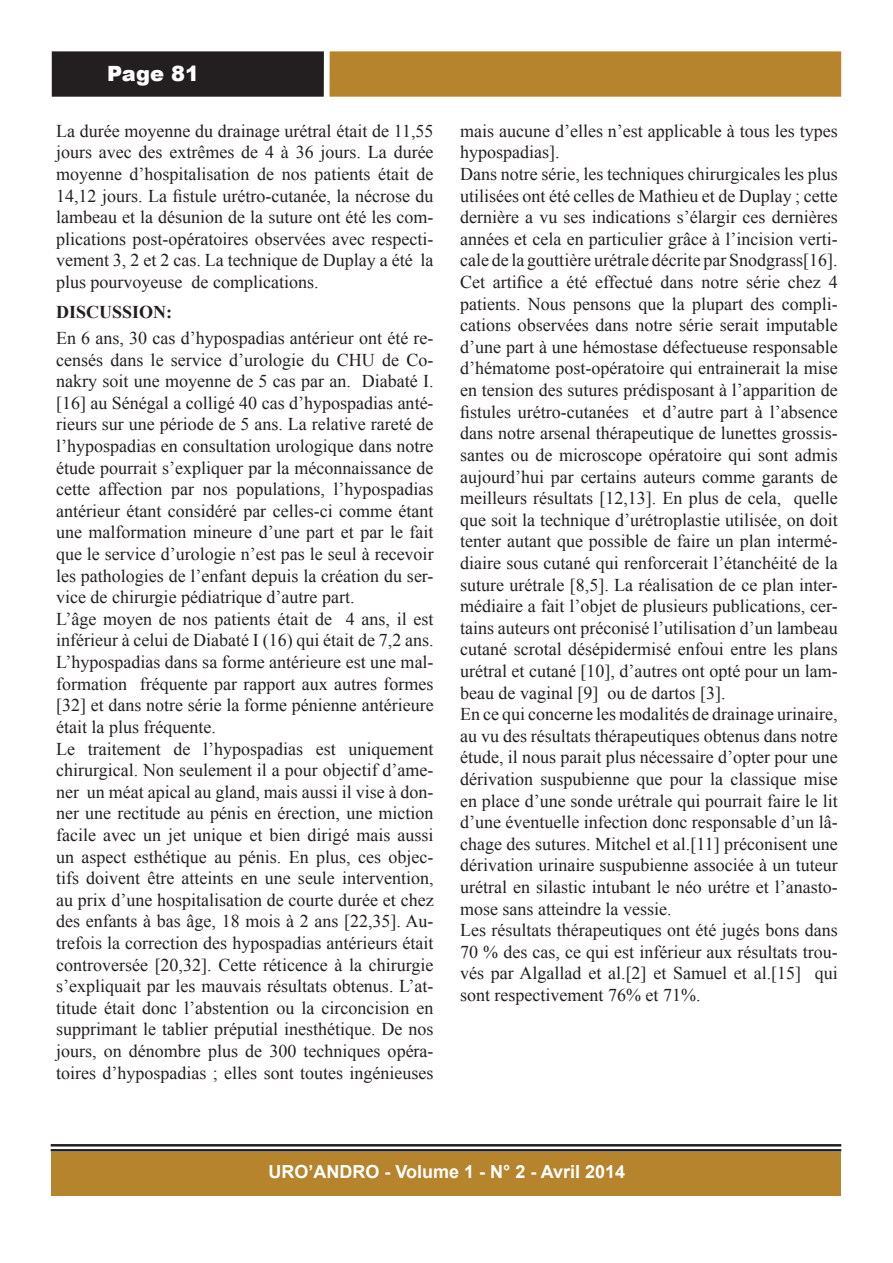
<style>
.page{position:relative;width:893px;height:1263px;background:#fff}
.page>*{position:absolute;margin:0;border:0;box-sizing:border-box;transform-origin:0 0}
.t1{font:900 21px "Arial";color:#fff}
.t2{font:18px/21.6px "Times New Roman";color:#231f20;text-align:justify}
.t3{font:700 18px "Arial";color:#fff}
.t4{font:700 18px "Times New Roman";color:#231f20}
</style>
<div class="page">
<div style="left:52px;top:51px;width:272px;height:46px;background:#231f20"></div>
<div style="left:329px;top:51px;width:512px;height:46px;background:#b5842d"></div>
<div style="left:51px;top:1152px;width:789px;height:44px;background:#b5842d"></div>
<hr style="left:51px;top:1144px;width:790px;height:2px;background:#231f20">
<hr style="left:51px;top:1149px;width:790px;height:2px;background:#231f20">
<p class="t1" style="left:107px;top:58px;width:94px">Page 81</p>
<p class="t2" style="left:56px;top:120px;width:379px">La durée moyenne du drainage urétral était de 11,55 jours avec des extrêmes de 4 à 36 jours. La durée moyenne d’hospitalisation de nos patients était de 14,12 jours. La fistule urétro-cutanée, la nécrose du lambeau et la désunion de la suture ont été les com&shy;plications post-opératoires observées avec respecti&shy;vement 3, 2 et 2 cas. La technique de Duplay a été la plus pourvoyeuse de complications.</p>
<p class="t4" style="left:56px;top:300px;width:118px">DISCUSSION:</p>
<p class="t2" style="left:56px;top:327px;width:379px">En 6 ans, 30 cas d’hypospadias antérieur ont été re&shy;censés dans le service d’urologie du CHU de Co&shy;nakry soit une moyenne de 5 cas par an. Diabaté I. [16] au Sénégal a colligé 40 cas d’hypospadias anté&shy;rieurs sur une période de 5 ans. La relative rareté de l’hypospadias en consultation urologique dans notre étude pourrait s’expliquer par la méconnaissance de cette affection par nos populations, l’hypospadias antérieur étant considéré par celles-ci comme étant une malformation mineure d’une part et par le fait que le service d’urologie n’est pas le seul à recevoir les pathologies de l’enfant depuis la création du ser&shy;vice de chirurgie pédiatrique d’autre part.</p>
<p class="t2" style="left:56px;top:608px;width:379px">L’âge moyen de nos patients était de 4 ans, il est inférieur à celui de Diabaté I (16) qui était de 7,2 ans.</p>
<p class="t2" style="left:56px;top:651px;width:379px">L’hypospadias dans sa forme antérieure est une mal&shy;formation fréquente par rapport aux autres formes [32] et dans notre série la forme pénienne antérieure était la plus fréquente.</p>
<p class="t2" style="left:56px;top:737px;width:379px">Le traitement de l’hypospadias est uniquement chirurgical. Non seulement il a pour objectif d’ame&shy;ner un méat apical au gland, mais aussi il vise à don&shy;ner une rectitude au pénis en érection, une miction facile avec un jet unique et bien dirigé mais aussi un aspect esthétique au pénis. En plus, ces objec&shy;tifs doivent être atteints en une seule intervention, au prix d’une hospitalisation de courte durée et chez des enfants à bas âge, 18 mois à 2 ans [22,35]. Au&shy;trefois la correction des hypospadias antérieurs était controversée [20,32]. Cette réticence à la chirurgie s’expliquait par les mauvais résultats obtenus. L’at&shy;titude était donc l’abstention ou la circoncision en supprimant le tablier préputial inesthétique. De nos jours, on dénombre plus de 300 techniques opéra&shy;toires d’hypospadias ; elles sont toutes ingénieuses</p>
<p class="t2" style="left:460px;top:120px;width:379px">mais aucune d’elles n’est applicable à tous les types hypospadias].</p>
<p class="t2" style="left:460px;top:163px;width:379px">Dans notre série, les techniques chirurgicales les plus utilisées ont été celles de Mathieu et de Duplay ; cette dernière a vu ses indications s’élargir ces dernières années et cela en particulier grâce à l’incision verti&shy;cale de la gouttière urétrale décrite par Snodgrass[16].<br>Cet artifice a été effectué dans notre série chez 4 patients. Nous pensons que la plupart des compli&shy;cations observées dans notre série serait imputable d’une part à une hémostase défectueuse responsable d’hématome post-opératoire qui entrainerait la mise en tension des sutures prédisposant à l’apparition de fistules urétro-cutanées et d’autre part à l’absence dans notre arsenal thérapeutique de lunettes grossis&shy;santes ou de microscope opératoire qui sont admis aujourd’hui par certains auteurs comme garants de meilleurs résultats [12,13]. En plus de cela, quelle que soit la technique d’urétroplastie utilisée, on doit tenter autant que possible de faire un plan intermé&shy;diaire sous cutané qui renforcerait l’étanchéité de la suture urétrale [8,5]. La réalisation de ce plan inter&shy;médiaire a fait l’objet de plusieurs publications, cer&shy;tains auteurs ont préconisé l’utilisation d’un lambeau cutané scrotal désépidermisé enfoui entre les plans urétral et cutané [10], d’autres ont opté pour un lam&shy;beau de vaginal [9] ou de dartos [3].</p>
<p class="t2" style="left:460px;top:703px;width:379px">En ce qui concerne les modalités de drainage urinaire, au vu des résultats thérapeutiques obtenus dans notre étude, il nous parait plus nécessaire d’opter pour une dérivation suspubienne que pour la classique mise en place d’une sonde urétrale qui pourrait faire le lit d’une éventuelle infection donc responsable d’un lâ&shy;chage des sutures. Mitchel et al.[11] préconisent une dérivation urinaire suspubienne associée à un tuteur urétral en silastic intubant le néo urétre et l’anasto&shy;mose sans atteindre la vessie.</p>
<p class="t2" style="left:460px;top:919px;width:379px">Les résultats thérapeutiques ont été jugés bons dans 70 % des cas, ce qui est inférieur aux résultats trou&shy;vés par Algallad et al.[2] et Samuel et al.[15] qui sont respectivement 76% et 71%.</p>
<p class="t3" style="left:269px;top:1159px;width:358px">URO’ANDRO - Volume 1 - N° 2 - Avril 2014</p>
</div>
